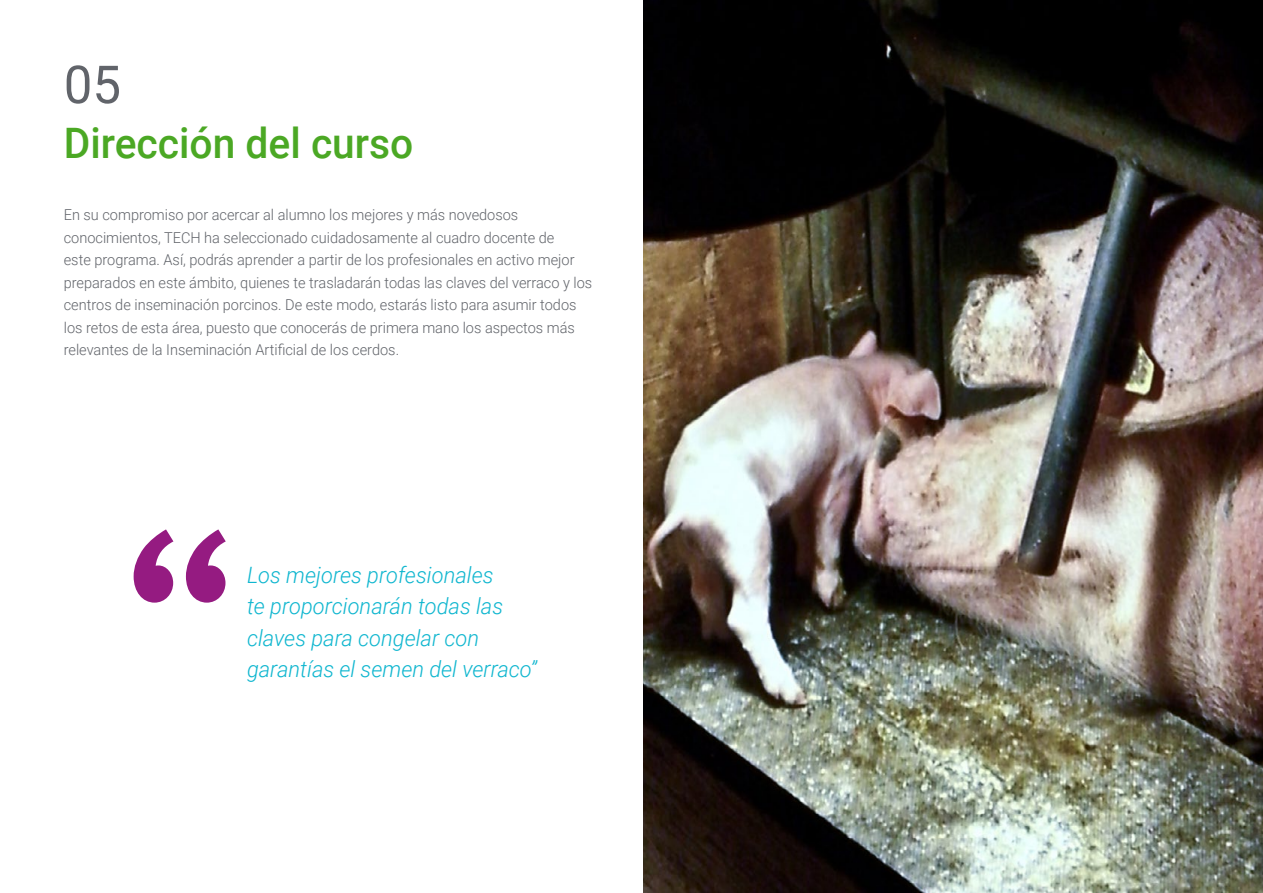
<style>
.page{position:relative;width:1263px;height:893px;background:#fff}
.page>*{position:absolute;margin:0;border:0;box-sizing:border-box;transform-origin:0 0}
.t1{font:52.5px "Roboto";color:#61646a}
.t2{font:500 42px "Roboto";color:#4ba824}
.t3{font:italic 300 22.5px/31.5px "Roboto";color:#0fb6cf}
.t4{font:300 15px/22.5px "Roboto";color:#61646a}
</style>
<div class="page">
<img style="left:643px;top:0;width:620px;height:893px">
<svg style="left:134px;top:529px;width:92px;height:74px"></svg>
<h1 class="t1" style="left:64px;top:48px;width:59px">05</h1>
<h2 class="t2" style="left:64px;top:114px;width:351px">Dirección del curso</h2>
<p class="t4" style="left:64px;top:203px;width:530px">En su compromiso por acercar al alumno los mejores y más novedosos conocimientos, TECH ha seleccionado cuidadosamente al cuadro docente de<br>este programa. Así, podrás aprender a partir de los profesionales en activo mejor preparados en este ámbito, quienes te trasladarán todas las claves del verraco y los centros de inseminación porcinos. De este modo, estarás listo para asumir todos los retos de esta área, puesto que conocerás de primera mano los aspectos más relevantes de la Inseminación Artificial de los cerdos.</p>
<h3 class="t3" style="left:247px;top:558px;width:291px">Los mejores profesionales<br>te proporcionarán todas las claves para congelar con garantías el semen del verraco”</h3>
</div>
